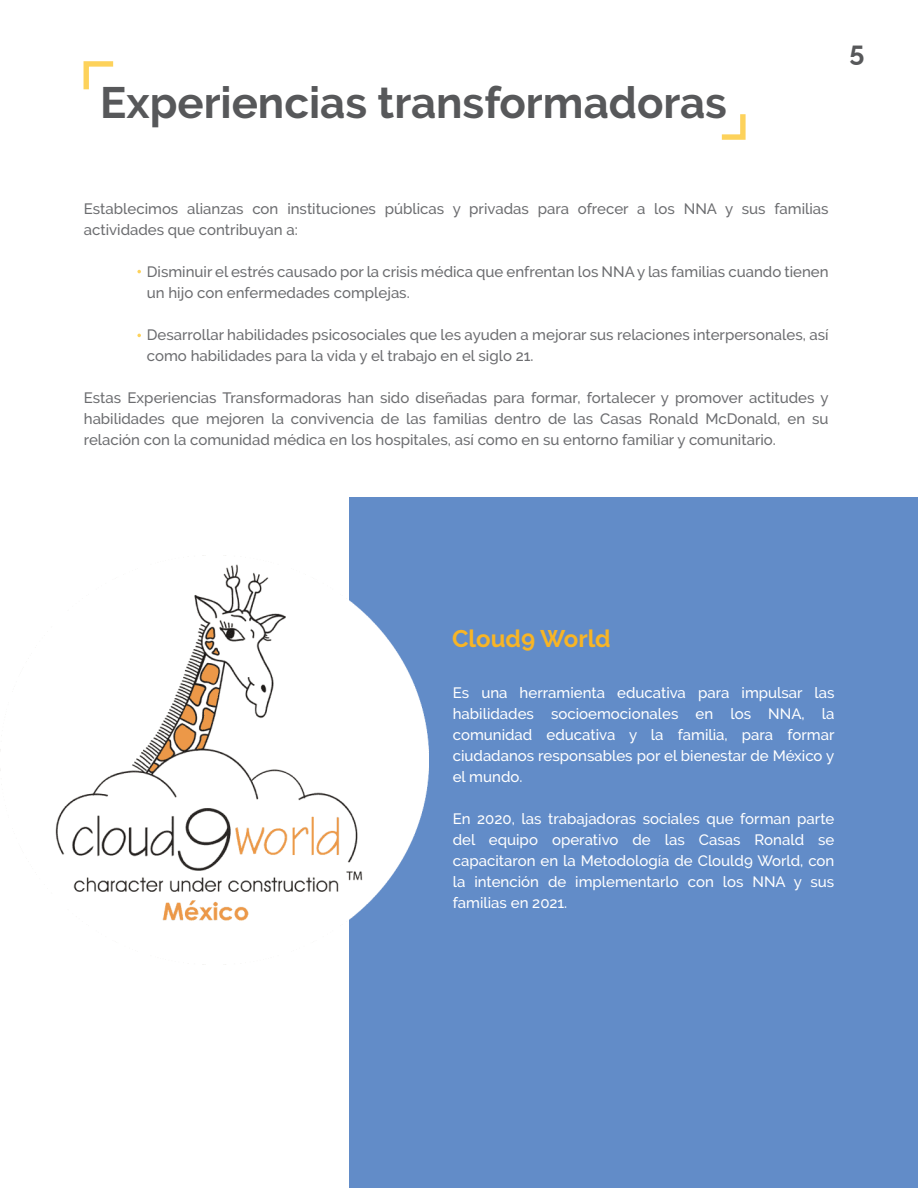
<style>
.page{position:relative;width:918px;height:1188px;background:#fff}
.page>*{position:absolute;margin:0;border:0;box-sizing:border-box;transform-origin:0 0}
.t1{font:700 43.8px "Raleway";color:#57585a}
.t2{font:700 27px "Raleway";color:#57585a}
.t3{font:700 24px "Raleway";color:#f8b525}
.t4{font:500 15px/21px "Raleway";color:#6c6d70}
.t5{font:500 15px/21px "Raleway";color:#fff;text-align:justify}
</style>
<div class="page">
<div style="left:349px;top:498px;width:569px;height:690px;background:#628cc8"></div>
<svg style="left:721px;top:114px;width:25px;height:26px"></svg>
<svg style="left:83px;top:61px;width:31px;height:29px"></svg>
<svg style="left:137px;top:270px;width:4px;height:3px"></svg>
<svg style="left:137px;top:334px;width:4px;height:3px"></svg>
<img style="left:0;top:555px;width:429px;height:410px">
<h1 class="t1" style="left:100px;top:78px;width:628px">Experiencias transformadoras</h1>
<h2 class="t2" style="left:849px;top:36px;width:16px">5</h2>
<p class="t4" style="left:84px;top:198px;width:746px">Establecimos alianzas con instituciones públicas y privadas para ofrecer a los NNA y sus familias actividades que contribuyan a:</p>
<p class="t4" style="left:147px;top:261px;width:683px">Disminuir el estrés causado por la crisis médica que enfrentan los NNA y las familias cuando tienen un hijo con enfermedades complejas.</p>
<p class="t4" style="left:147px;top:324px;width:683px">Desarrollar habilidades psicosociales que les ayuden a mejorar sus relaciones interpersonales, así como habilidades para la vida y el trabajo en el siglo 21.</p>
<p class="t4" style="left:84px;top:387px;width:746px;text-align:justify">Estas Experiencias Transformadoras han sido diseñadas para formar, fortalecer y promover actitudes y habilidades que mejoren la convivencia de las familias dentro de las Casas Ronald McDonald, en su relación con la comunidad médica en los hospitales, así como en su entorno familiar y comunitario.</p>
<h3 class="t3" style="left:452px;top:624px;width:160px">Cloud9 World</h3>
<p class="t5" style="left:453px;top:682px;width:383px">Es una herramienta educativa para impulsar las habilidades socioemocionales en los NNA, la comunidad educativa y la familia, para formar ciudadanos responsables por el bienestar de México y el mundo.</p>
<p class="t5" style="left:453px;top:808px;width:383px">En 2020, las trabajadoras sociales que forman parte del equipo operativo de las Casas Ronald se capacitaron en la Metodología de Clould9 World, con la intención de implementarlo con los NNA y sus familias en 2021.</p>
</div>
